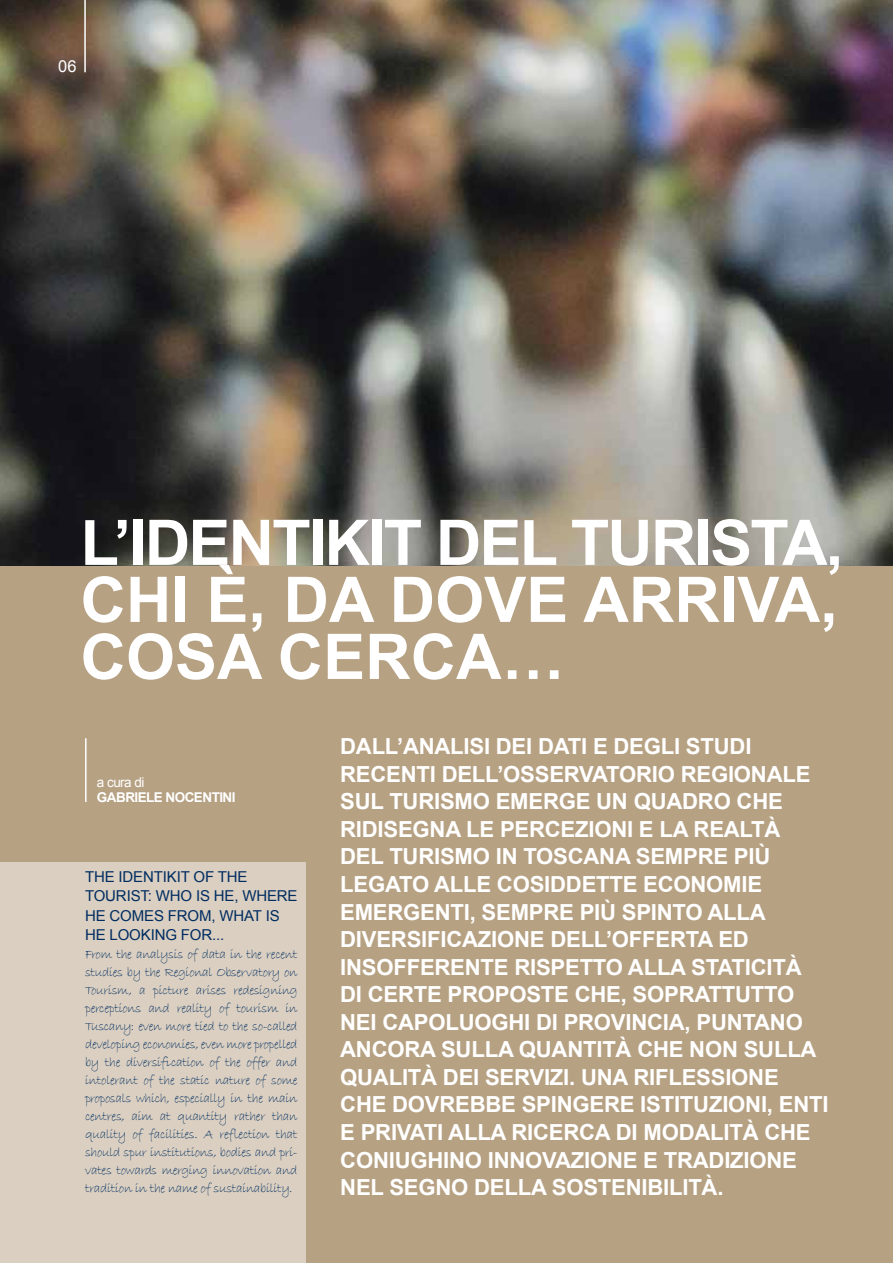
<style>
.page{position:relative;width:893px;height:1263px;background:#fff}
.page>*{position:absolute;margin:0;border:0;box-sizing:border-box;transform-origin:0 0}
.t1{font:700 63px/57px "Arial";letter-spacing:-.03em;color:#fff;text-align:justify}
.t2{font:700 22.2px/27.6px "Arial";letter-spacing:-.01em;color:#fff}
.t3{font:16.5px "Arial";color:#fff}
.t4{font:15px/19.5px "Arial";letter-spacing:-.01em;color:#002c61}
.t5{font:13.5px/18px "Bradley Hand ITC Std";letter-spacing:-.03em;color:#002c61;text-align:justify}
.t6{font:700 13.5px "Arial";color:#fff}
.t7{font:13.5px "Arial";letter-spacing:-.04em;color:#fff}
</style>
<div class="page">
<div style="left:0;top:566px;width:893px;height:697px;background:#b6a183"></div>
<img style="left:0;top:0;width:893px;height:566px">
<div style="left:0;top:862px;width:306px;height:401px;background:#dacfc0"></div>
<hr style="left:85px;top:738px;width:2px;height:64px;background:#fff">
<hr style="left:84px;top:0;width:2px;height:72px;background:#fff">
<p class="t3" style="left:58px;top:56px;width:20px">06</p>
<h1 class="t1" style="left:80px;top:516px;width:764px">L’IDENTIKIT DEL TURISTA, CHI È, DA DOVE ARRIVA, COSA CERCA…</h1>
<p class="t7" style="left:97px;top:773px;width:49px">a cura di</p>
<p class="t6" style="left:97px;top:788px;width:37px">GABRIELE</p>
<p class="t6" style="left:166px;top:788px;width:18px">NOCENTINI</p>
<p class="t4" style="left:85px;top:867px;width:214px">THE IDENTIKIT OF THE<br>TOURIST: WHO IS HE, WHERE<br>HE COMES FROM, WHAT IS<br>HE LOOKING FOR...</p>
<p class="t5" style="left:85px;top:946px;width:214px">From the analysis of data in the recent studies by the Regional Observatory on Tourism, a picture arises redesigning perceptions and reality of tourism in Tuscany: even more tied to the so-called developing economies, even more propelled by the diversification of the offer and intolerant of the static nature of some proposals which, especially in the main centres, aim at quantity rather than quality of facilities. A reflection that should spur institutions, bodies and pri&shy;vates towards merging innovation and tradition in the name of sustainability.</p>
<p class="t2" style="left:340px;top:733px;width:77px">DALL’ANALISI</p>
<p class="t2" style="left:496px;top:733px;width:13px">DEI</p>
<p class="t2" style="left:538px;top:733px;width:13px">DATI</p>
<p class="t2" style="left:593px;top:733px;width:107px">EDEGLI STUDI</p>
<p class="t2" style="left:340px;top:761px;width:15px">RECENTI</p>
<p class="t2" style="left:442px;top:761px;width:15px">DELL</p>
<p class="t2" style="left:497px;top:761px;width:39px">’OSSER</p>
<p class="t2" style="left:579px;top:761px;width:28px">VATORIO</p>
<p class="t2" style="left:681px;top:761px;width:62px">REGIONALE</p>
<p class="t2" style="left:340px;top:788px;width:16px">SUL</p>
<p class="t2" style="left:389px;top:788px;width:14px">TURIS</p>
<p class="t2" style="left:455px;top:788px;width:196px">MO EMERGE UN QUADRO</p>
<p class="t2" style="left:737px;top:788px;width:45px">CHE</p>
<p class="t2" style="left:340px;top:816px;width:13px">RIDISE</p>
<p class="t2" style="left:413px;top:816px;width:118px">GNA LE PERCE</p>
<p class="t2" style="left:575px;top:816px;width:25px">ZIONI</p>
<p class="t2" style="left:639px;top:816px;width:70px">ELA REALTÀ</p>
<p class="t2" style="left:340px;top:843px;width:15px">DEL</p>
<p class="t2" style="left:389px;top:843px;width:14px">TURIS</p>
<p class="t2" style="left:455px;top:843px;width:99px">MO IN TOSCANA</p>
<p class="t2" style="left:636px;top:843px;width:136px">SEMPRE PIÙ</p>
<p class="t2" style="left:340px;top:871px;width:61px">LEGATO</p>
<p class="t2" style="left:434px;top:871px;width:15px">ALLE</p>
<p class="t2" style="left:497px;top:871px;width:15px">COSIDDETTE</p>
<p class="t2" style="left:643px;top:871px;width:17px">ECONO</p>
<p class="t2" style="left:723px;top:871px;width:29px">MIE</p>
<p class="t2" style="left:340px;top:899px;width:93px">EMERGENTI</p>
<p class="t2" style="left:470px;top:899px;width:195px">, SEMPRE PIÙ SPINTO</p>
<p class="t2" style="left:707px;top:899px;width:16px">ALLA</p>
<p class="t2" style="left:340px;top:926px;width:50px">DIVERSIFICA</p>
<p class="t2" style="left:478px;top:926px;width:28px">ZIONE</p>
<p class="t2" style="left:550px;top:926px;width:15px">DELL</p>
<p class="t2" style="left:606px;top:926px;width:22px">’OFFERTA</p>
<p class="t2" style="left:718px;top:926px;width:15px">ED</p>
<p class="t2" style="left:340px;top:954px;width:15px">INSOFFERENTE</p>
<p class="t2" style="left:514px;top:954px;width:66px">RISPETTO</p>
<p class="t2" style="left:628px;top:954px;width:16px">ALLA</p>
<p class="t2" style="left:691px;top:954px;width:14px">STATICITÀ</p>
<p class="t2" style="left:340px;top:981px;width:44px">DI CERTE</p>
<p class="t2" style="left:448px;top:981px;width:78px">PROPOSTE</p>
<p class="t2" style="left:575px;top:981px;width:120px">CHE, SOPRATTUTTO</p>
<p class="t2" style="left:340px;top:1009px;width:13px">NEI</p>
<p class="t2" style="left:382px;top:1009px;width:63px">CAPOLUO</p>
<p class="t2" style="left:491px;top:1009px;width:147px">GHI DI PROVINCIA</p>
<p class="t2" style="left:685px;top:1009px;width:43px">, PUNTANO</p>
<p class="t2" style="left:340px;top:1036px;width:17px">ANCORA</p>
<p class="t2" style="left:441px;top:1036px;width:16px">SULLA</p>
<p class="t2" style="left:519px;top:1036px;width:15px">QUANTITÀ</p>
<p class="t2" style="left:637px;top:1036px;width:69px">CHE NON</p>
<p class="t2" style="left:744px;top:1036px;width:16px">SULLA</p>
<p class="t2" style="left:340px;top:1064px;width:15px">QUALITÀ</p>
<p class="t2" style="left:443px;top:1064px;width:13px">DEI</p>
<p class="t2" style="left:485px;top:1064px;width:16px">SER</p>
<p class="t2" style="left:340px;top:1064px;width:308px;text-indent:189px">VIZI. UNA RIFLESSIONE<br>CHE DOVREBBE SPINGERE</p>
<p class="t2" style="left:640px;top:1091px;width:12px">ISTITU</p>
<p class="t2" style="left:709px;top:1091px;width:25px">ZIONI</p>
<p class="t2" style="left:767px;top:1091px;width:25px">, ENTI</p>
<p class="t2" style="left:340px;top:1119px;width:82px">E PRIVATI</p>
<p class="t2" style="left:448px;top:1119px;width:16px">ALLA</p>
<p class="t2" style="left:511px;top:1119px;width:15px">RICERCA</p>
<p class="t2" style="left:616px;top:1119px;width:61px">DI MODALITÀ</p>
<p class="t2" style="left:764px;top:1119px;width:45px">CHE</p>
<p class="t2" style="left:340px;top:1146px;width:15px">CONIU</p>
<p class="t2" style="left:410px;top:1146px;width:46px">GHINO</p>
<p class="t2" style="left:488px;top:1146px;width:15px">INNO</p>
<p class="t2" style="left:542px;top:1146px;width:56px">VAZIONE</p>
<p class="t2" style="left:643px;top:1146px;width:35px">E TRADI</p>
<p class="t2" style="left:730px;top:1146px;width:28px">ZIONE</p>
<p class="t2" style="left:340px;top:1174px;width:15px">NEL</p>
<p class="t2" style="left:389px;top:1174px;width:100px">SEGNO DELLA</p>
<p class="t2" style="left:552px;top:1174px;width:15px">SOSTENI</p>
<p class="t2" style="left:647px;top:1174px;width:28px">BILITÀ</p>
<p class="t2" style="left:717px;top:1174px;width:8px">.</p>
</div>
